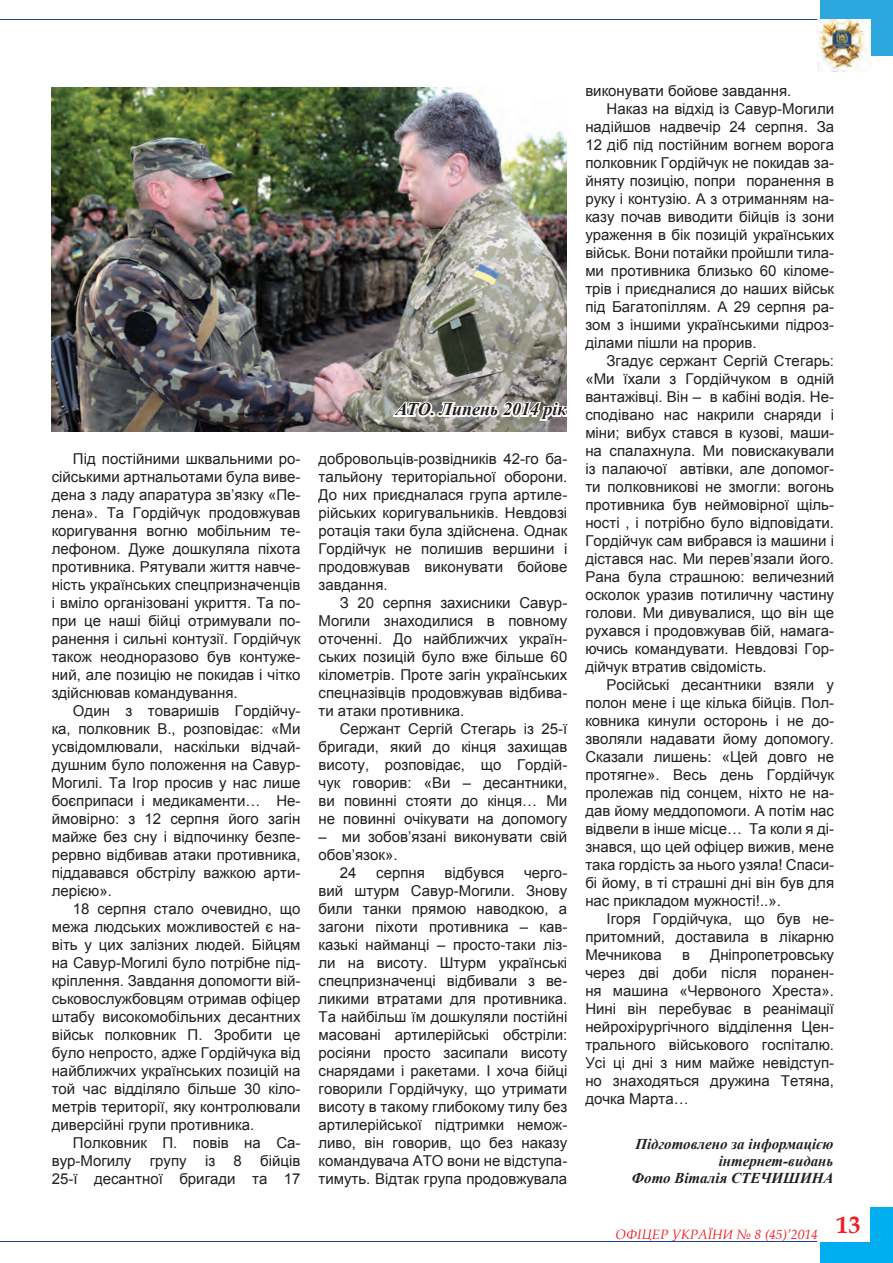
<style>
.page{position:relative;width:893px;height:1263px;background:#fff}
.page>*{position:absolute;margin:0;border:0;box-sizing:border-box;transform-origin:0 0}
.t1{font:italic 700 18px "Times New Roman";color:#231f20}
.t2{font:15px/18px "Arial";color:#231f20;text-align:justify}
.t3{font:italic 700 15px/17.2px "Times New Roman";color:#231f20;text-align:right}
.t4{font:italic 13.5px "Book Antiqua";color:#ee1e23}
</style>
<div class="page">
<div style="left:820px;top:1207px;width:73px;height:56px;background:#00aeef"></div>
<div style="left:818px;top:1193px;width:52px;height:49px;background:#fff"></div>
<div style="left:820px;top:0;width:73px;height:56px;background:#2ca8df"></div>
<hr style="left:0;top:19px;width:820px;height:1px;background:#1a459c">
<img style="left:818px;top:19px;width:52px;height:53px">
<hr style="left:0;top:1241px;width:817px;height:1px;background:#1a459c">
<img style="left:51px;top:87px;width:516px;height:345px">
<svg style="left:391px;top:394px;width:176px;height:35px"></svg>
<p class="t2" style="left:52px;top:450px;width:250px;text-indent:21px">Під постійними шквальними ро&shy;сійськими артнальотами була виве&shy;дена з ладу апаратура зв’язку «Пе&shy;лена». Та Гордійчук продовжував коригування вогню мобільним те&shy;лефоном. Дуже дошкуляла піхота противника. Рятували життя навче&shy;ність українських спецпризначенців і вміло організовані укриття. Та по&shy;при це наші бійці отримували по&shy;ранення і сильні контузії. Гордійчук також неодноразово був контуже&shy;ний, але позицію не покидав і чітко здійснював командування.</p>
<p class="t2" style="left:52px;top:702px;width:250px;text-indent:21px">Один з товаришів Гордійчу&shy;ка, полковник В., розповідає: «Ми усвідомлювали, наскільки відчай&shy;душним було положення на Савур-Могилі. Та Ігор просив у нас лише боєприпаси і медикаменти… Не&shy;ймовірно: з 12 серпня його загін майже без сну і відпочинку безпе&shy;рервно відбивав атаки противника, піддавався обстрілу важкою арти&shy;лерією».</p>
<p class="t2" style="left:52px;top:900px;width:250px;text-indent:21px">18 серпня стало очевидно, що межа людських можливостей є на&shy;віть у цих залізних людей. Бійцям на Савур-Могилі було потрібне під&shy;кріплення. Завдання допомогти вій&shy;ськовослужбовцям отримав офіцер штабу високомобільних десантних військ полковник П. Зробити це було непросто, адже Гордійчука від найближчих українських позицій на той час відділяло більше 30 кіло&shy;метрів території, яку контролювали диверсійні групи противника.</p>
<p class="t2" style="left:52px;top:1134px;width:250px;text-indent:21px">Полковник П. повів на Са&shy;вур-Могилу групу із 8 бійців 25-ї десантної бригади та 17</p>
<p class="t1" style="left:396px;top:397px;width:173px">АТО. Липень 2014 рік</p>
<p class="t2" style="left:318px;top:450px;width:250px">добровольців-розвідників 42-го ба&shy;тальйону територіальної оборони.<br>До них приєдналася група артиле&shy;рійських коригувальників. Невдовзі ротація таки була здійснена. Однак Гордійчук не полишив вершини і продовжував виконувати бойове завдання.</p>
<p class="t2" style="left:318px;top:594px;width:250px;text-indent:21px">З 20 серпня захисники Савур-Могили знаходилися в повному оточенні. До найближчих україн&shy;ських позицій було вже більше 60 кілометрів. Проте загін українських спецназівців продовжував відбива&shy;ти атаки противника.</p>
<p class="t2" style="left:318px;top:720px;width:250px;text-indent:21px">Сержант Сергій Стегарь із 25-ї бригади, який до кінця захищав висоту, розповідає, що Гордій&shy;чук говорив: «Ви ‒ десантники, ви повинні стояти до кінця… Ми не повинні очікувати на допомогу ‒ ми зобов’язані виконувати свій обов’язок».</p>
<p class="t2" style="left:340px;top:864px;width:18px">24</p>
<p class="t2" style="left:376px;top:864px;width:50px">серпня</p>
<p class="t2" style="left:445px;top:864px;width:61px">відбувся</p>
<p class="t2" style="left:318px;top:864px;width:250px;text-indent:205px">черго&shy;вий штурм Савур-Могили. Знову били танки прямою наводкою, а загони піхоти противника ‒ кав&shy;казькі найманці ‒ просто-таки ліз&shy;ли на висоту. Штурм українські спецпризначенці відбивали з ве&shy;ликими втратами для противника.<br>Та найбільш їм дошкуляли постійні масовані артилерійські обстріли: росіяни просто засипали висоту снарядами і ракетами. І хоча бійці говорили Гордійчуку, що утримати висоту в такому глибокому тилу без артилерійської підтримки немож&shy;ливо, він говорив, що без наказу командувача АТО вони не відступа&shy;тимуть. Відтак група продовжувала</p>
<p class="t2" style="left:585px;top:82px;width:208px">виконувати бойове завдання.</p>
<p class="t2" style="left:585px;top:100px;width:250px;text-indent:21px">Наказ на відхід із Савур-Могили надійшов надвечір 24 серпня. За 12 діб під постійним вогнем ворога полковник Гордійчук не покидав за&shy;йняту позицію, попри поранення в руку і контузію. А з отриманням на&shy;казу почав виводити бійців із зони ураження в бік позицій українських військ. Вони потайки пройшли тила&shy;ми противника близько 60 кіломе&shy;трів і приєдналися до наших військ під Багатопіллям. А 29 серпня ра&shy;зом з іншими українськими підроз&shy;ділами пішли на прорив.</p>
<p class="t2" style="left:585px;top:352px;width:250px;text-indent:21px">Згадує сержант Сергій Стегарь: «Ми їхали з Гордійчуком в одній вантажівці. Він ‒ в кабіні водія. Не&shy;сподівано нас накрили снаряди і міни; вибух стався в кузові, маши&shy;на спалахнула. Ми повискакували із палаючої автівки, але допомог&shy;ти полковникові не змогли: вогонь противника був неймовірної щіль&shy;ності , і потрібно було відповідати.<br>Гордійчук сам вибрався із машини і дістався нас. Ми перев’язали його.<br>Рана була страшною: величезний осколок уразив потиличну частину голови. Ми дивувалися, що він ще рухався і продовжував бій, намага&shy;ючись командувати. Невдовзі Гор&shy;дійчук втратив свідомість.</p>
<p class="t2" style="left:585px;top:676px;width:250px;text-indent:21px">Російські десантники взяли у полон мене і ще кілька бійців. Пол&shy;ковника кинули осторонь і не до&shy;зволяли надавати йому допомогу.<br>Сказали лишень: «Цей довго не протягне». Весь день Гордійчук пролежав під сонцем, ніхто не на&shy;дав йому меддопомоги. А потім нас відвели в інше місце… Та коли я ді&shy;знався, що цей офіцер вижив, мене така гордість за нього узяла! Спаси&shy;бі йому, в ті страшні дні він був для нас прикладом мужності!..».</p>
<p class="t2" style="left:585px;top:910px;width:250px;text-indent:21px">Ігоря Гордійчука, що був не&shy;притомний, доставила в лікарню Мечникова</p>
<p class="t2" style="left:585px;top:946px;width:250px;text-indent:125px">Дніпропетровську через дві доби після поранен&shy;ня машина «Червоного Хреста».<br>Нині він перебуває в реанімації нейрохірургічного відділення Цен&shy;трального військового госпіталю.<br>Усі ці дні з ним майже невідступ&shy;но знаходяться дружина Тетяна, дочка Марта…</p>
<p class="t3" style="left:635px;top:1134px;width:199px">Підготовлено за інформацією інтернет-видань</p>
<p class="t3" style="left:631px;top:1169px;width:203px">Фото Віталія СТЕЧИШИНА</p>
<p class="t2" style="left:682px;top:946px;width:9px">в</p>
<p class="t4" style="left:616px;top:1225px;width:246px">ОФІЦЕР УКРАЇНИ № 8 (45)’2014 <sup>13</sup></p>
</div>
